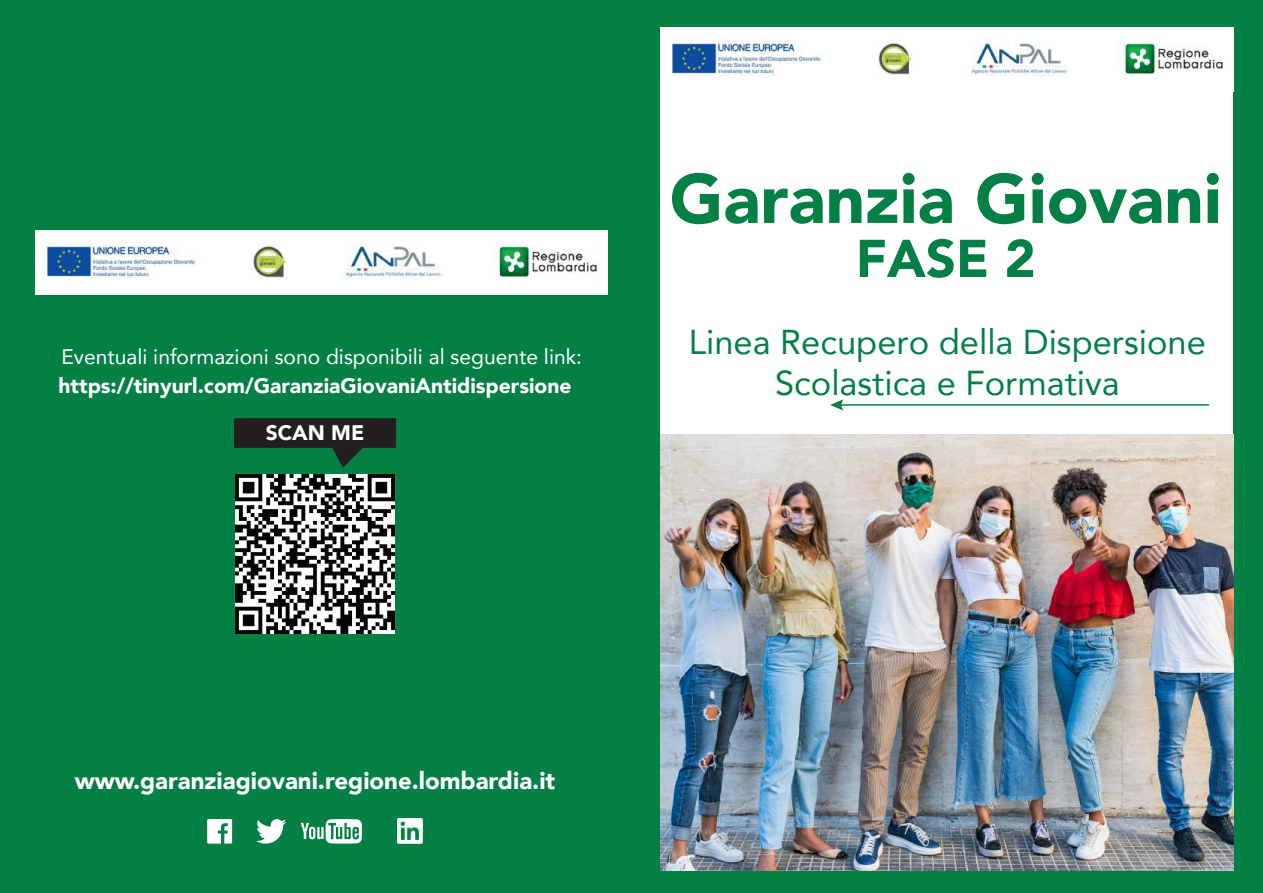
<style>
.page{position:relative;width:1263px;height:893px;background:#048045}
.page>*{position:absolute;margin:0;border:0;box-sizing:border-box;transform-origin:0 0}
.t1{font:900 69px "Avenir";color:#048045}
.t2{font:900 52.5px "Avenir";color:#048045}
.t3{font:34.5px/41.4px "Avenir";color:#048045;text-align:center}
.t4{font:900 24px "Avenir";color:#fff}
.t5{font:900 21px "Avenir";color:#fff}
.t6{font:21px "Avenir";color:#fff}
</style>
<div class="page">
<div style="left:661px;top:30px;width:572px;height:721px;background:#fff"></div>
<img style="left:661px;top:28px;width:572px;height:48px">
<svg style="left:301px;top:819px;width:61px;height:25px"></svg>
<svg style="left:207px;top:819px;width:25px;height:25px"></svg>
<svg style="left:256px;top:819px;width:30px;height:25px"></svg>
<img style="left:398px;top:819px;width:25px;height:25px">
<img style="left:36px;top:231px;width:572px;height:63px">
<img style="left:661px;top:435px;width:572px;height:436px">
<img style="left:235px;top:474px;width:159px;height:159px">
<svg style="left:234px;top:418px;width:162px;height:50px"></svg>
<hr style="left:839px;top:404px;width:370px;height:2px;background:#048045">
<svg style="left:830px;top:399px;width:13px;height:11px"></svg>
<p class="t6" style="left:61px;top:340px;width:522px">Eventuali informazioni sono disponibili al seguente link:</p>
<p class="t5" style="left:59px;top:368px;width:514px">https://tinyurl.com/GaranziaGiovaniAntidispersione</p>
<p class="t5" style="left:266px;top:415px;width:100px">SCAN ME</p>
<h1 class="t1" style="left:670px;top:140px;width:554px">Garanzia Giovani</h1>
<h2 class="t2" style="left:856px;top:214px;width:181px">FASE 2</h2>
<h3 class="t3" style="left:689px;top:320px;width:519px">Linea Recupero della Dispersione<br>Scolastica e Formativa</h3>
<p class="t4" style="left:75px;top:760px;width:482px">www.garanziagiovani.regione.lombardia.it</p>
</div>
